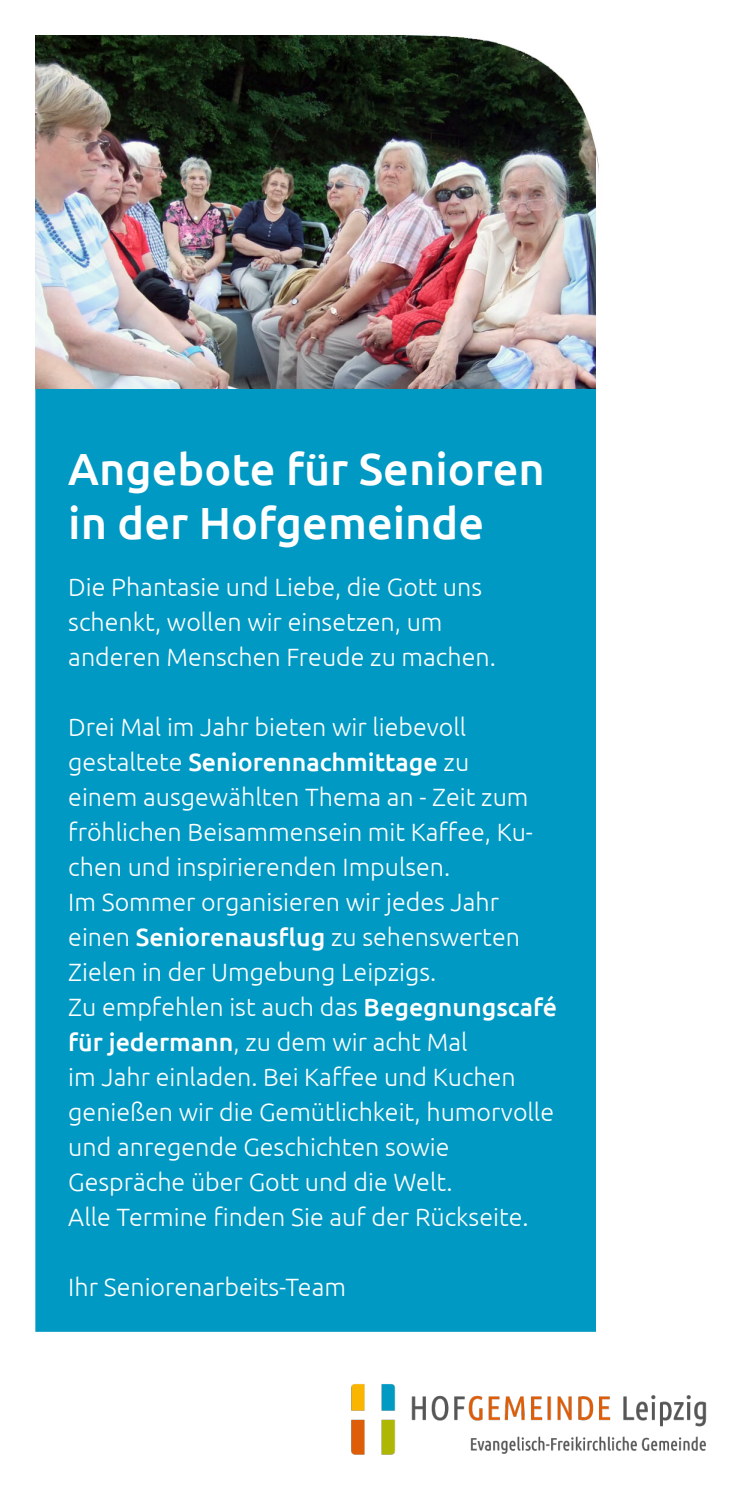
<style>
.page{position:relative;width:745px;height:1489px;background:#fff}
.page>*{position:absolute;margin:0;border:0;box-sizing:border-box;transform-origin:0 0}
.t1{font:500 45px "Ubuntu";color:#fff}
.t2{font:300 25px/35px "Ubuntu";color:#fff}
.t3{font:500 25px "Ubuntu";color:#fff}
.s1{font-weight:300}
.s2{font-weight:500}
</style>
<div class="page">
<img style="left:351px;top:1384px;width:356px;height:71px">
<div style="left:35px;top:388px;width:560px;height:942px;background:#0099c3"></div>
<img style="left:35px;top:35px;width:560px;height:353px">
<img style="left:221px;top:35px;width:378px;height:314px">
<p class="t1" style="left:68px;top:440px;width:478px">Angebote für Senioren</p>
<p class="t1" style="left:68px;top:494px;width:417px">in der Hofgemeinde</p>
<p class="t2" style="left:68px;top:568px;width:415px">Die Phantasie und Liebe, die Gott uns</p>
<p class="t2" style="left:68px;top:603px;width:375px">schenkt, wollen wir einsetzen, um</p>
<p class="t2" style="left:68px;top:638px;width:429px">anderen Menschen Freude zu machen.</p>
<p class="t2" style="left:68px;top:708px;width:399px">Drei Mal im Jahr bieten wir liebevoll</p>
<p class="t3" style="left:68px;top:745px;width:402px"><span class="s1">gestaltete</span> Seniorennachmittage <span class="s1">zu</span></p>
<p class="t2" style="left:68px;top:778px;width:466px">einem ausgewählten Thema an - Zeit zum fröhlichen Beisammensein mit Kaffee, Ku&shy;chen und inspirierenden Impulsen.</p>
<p class="t2" style="left:68px;top:883px;width:432px">Im Sommer organisieren wir jedes Jahr</p>
<p class="t2" style="left:68px;top:918px;width:453px">einen <span class="s2">Seniorenausflug</span> zu sehenswerten</p>
<p class="t2" style="left:68px;top:953px;width:369px">Zielen in der Umgebung Leipzigs.</p>
<p class="t2" style="left:68px;top:988px;width:490px">Zu empfehlen ist auch das <span class="s2">Begegnungscafé für jedermann</span>, zu dem wir acht Mal</p>
<p class="t2" style="left:68px;top:1058px;width:448px">im Jahr einladen. Bei Kaffee und Kuchen</p>
<p class="t2" style="left:68px;top:1093px;width:487px">genießen wir die Gemütlichkeit, humorvolle und anregende Geschichten sowie</p>
<p class="t2" style="left:68px;top:1163px;width:385px">Gespräche über Gott und die Welt.</p>
<p class="t2" style="left:68px;top:1198px;width:461px">Alle Termine finden Sie auf der Rückseite.</p>
<p class="t2" style="left:68px;top:1268px;width:279px">Ihr Seniorenarbeits-Team</p>
</div>
